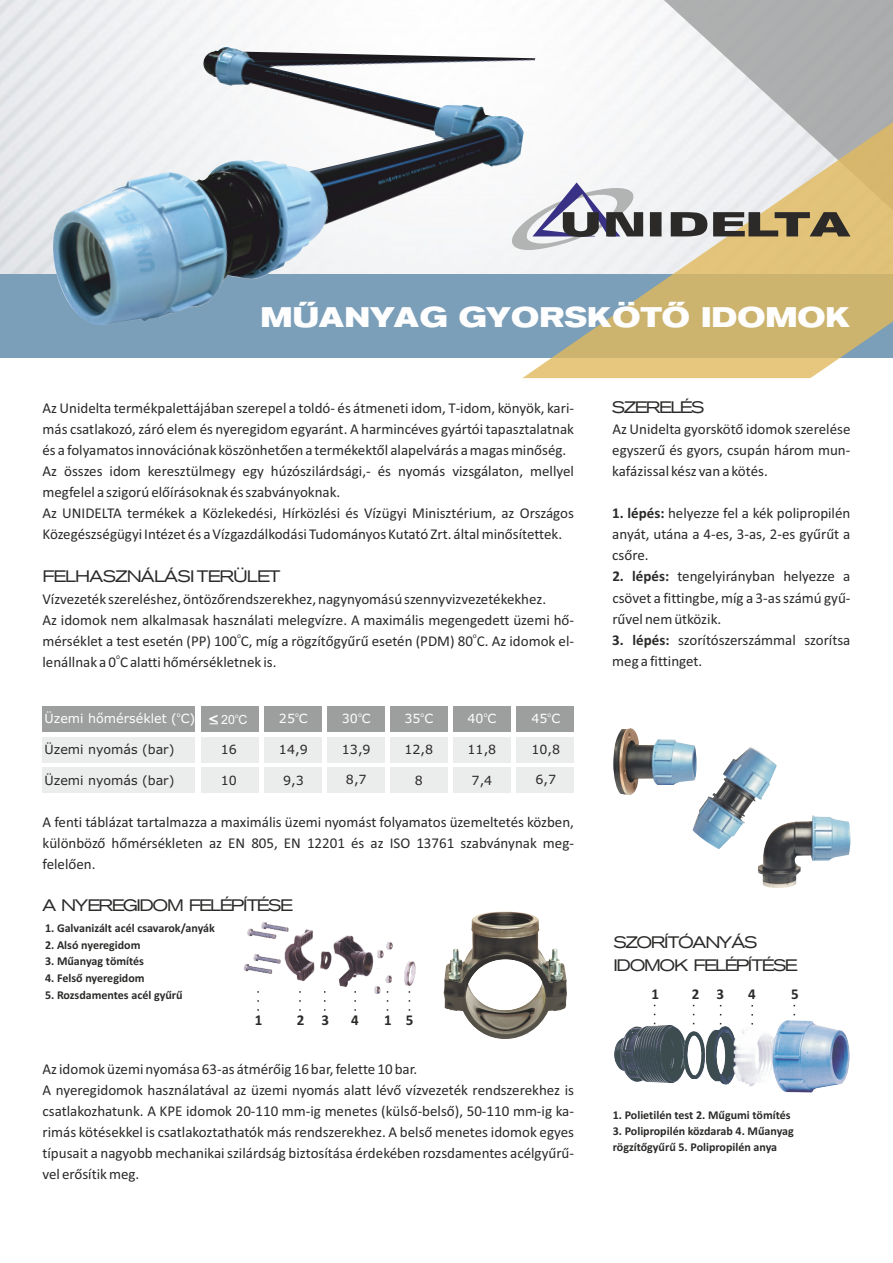
<style>
.page{position:relative;width:893px;height:1263px;background:#fff}
.page>*{position:absolute;margin:0;border:0;box-sizing:border-box;transform-origin:0 0}
.t1{font:700 28.05px "Akzidenz Grotesk Ex PFL";color:#fefefe}
.t2{font:16.5px/22.4px "Akzidenz Grotesk Ex PFL";letter-spacing:-.035em;color:#2b2a29}
.t3{font:16.5px "Akzidenz Grotesk Ex PFL";color:#2b2a29}
.t4{font:15px/21px "Calibri";color:#2b2a29;text-align:justify}
.t5{font:700 15px "Calibri";color:#2b2a29}
.t6{font:12.6px "Verdana";color:#2b2a29}
.t7{font:12.6px "Verdana";color:#fefefe}
.t8{font:12.6px "Arial Narrow";color:#fefefe;scale:1.2 1}
.t9{font:700 12px/16px "Calibri";color:#2b2a29}
.t10{font:7.5px "Calibri";color:#2b2a29}
.t11{font:6.3px "Verdana";color:#fefefe}
.t12{font:6.3px "Arial Narrow";color:#fefefe;scale:1.2 1}
.s1{font-family:"Verdana";font-weight:700}
.s2{font-weight:700}
</style>
<div class="page">
<div style="left:43px;top:737px;width:152px;height:25px;background:#ebecec"></div>
<div style="left:43px;top:767px;width:152px;height:26px;background:#ebecec"></div>
<div style="left:43px;top:706px;width:152px;height:26px;background:#9d9e9e"></div>
<div style="left:264px;top:737px;width:57px;height:25px;background:#ebecec"></div>
<div style="left:264px;top:767px;width:57px;height:26px;background:#ebecec"></div>
<div style="left:264px;top:706px;width:57px;height:26px;background:#9d9e9e"></div>
<div style="left:327px;top:737px;width:58px;height:25px;background:#ebecec"></div>
<div style="left:327px;top:767px;width:58px;height:26px;background:#ebecec"></div>
<div style="left:327px;top:706px;width:58px;height:26px;background:#9d9e9e"></div>
<div style="left:390px;top:737px;width:58px;height:25px;background:#ebecec"></div>
<div style="left:390px;top:767px;width:58px;height:26px;background:#ebecec"></div>
<div style="left:390px;top:706px;width:58px;height:26px;background:#9d9e9e"></div>
<div style="left:453px;top:737px;width:58px;height:25px;background:#ebecec"></div>
<div style="left:453px;top:767px;width:58px;height:26px;background:#ebecec"></div>
<div style="left:453px;top:706px;width:58px;height:26px;background:#9d9e9e"></div>
<div style="left:517px;top:737px;width:57px;height:25px;background:#ebecec"></div>
<div style="left:517px;top:767px;width:57px;height:26px;background:#ebecec"></div>
<div style="left:517px;top:706px;width:57px;height:26px;background:#9d9e9e"></div>
<div style="left:201px;top:737px;width:57px;height:25px;background:#ebecec"></div>
<div style="left:201px;top:767px;width:57px;height:26px;background:#ebecec"></div>
<div style="left:201px;top:706px;width:57px;height:26px;background:#9d9e9e"></div>
<svg style="left:650px;top:0;width:243px;height:114px;fill:#adaeaf"></svg>
<div style="left:0;top:274px;width:893px;height:83px;background:#7b9eb9"></div>
<img style="left:42px;top:45px;width:493px;height:280px">
<img style="left:443px;top:911px;width:124px;height:128px">
<img style="left:243px;top:922px;width:173px;height:79px">
<svg style="left:257px;top:991px;width:2px;height:20px"></svg>
<svg style="left:299px;top:991px;width:2px;height:20px"></svg>
<svg style="left:522px;top:114px;width:371px;height:264px"></svg>
<svg style="left:324px;top:991px;width:1px;height:20px"></svg>
<svg style="left:354px;top:991px;width:2px;height:20px"></svg>
<svg style="left:387px;top:991px;width:1px;height:20px"></svg>
<svg style="left:409px;top:991px;width:1px;height:20px"></svg>
<img style="left:614px;top:1021px;width:236px;height:71px">
<img style="left:613px;top:728px;width:82px;height:67px">
<img style="left:758px;top:815px;width:93px;height:73px">
<img style="left:692px;top:747px;width:85px;height:102px">
<svg style="left:502px;top:181px;width:348px;height:75px"></svg>
<h1 class="t1" style="left:260px;top:307px;width:592px">MŰANYAG GYORSKÖTŐ IDOMOK</h1>
<p class="t4" style="left:42px;top:398px;width:533px">Az Unidelta termékpalettájában szerepel a toldó- és átmeneti idom, T-idom, könyök, kari&shy;más csatlakozó, záró elem és nyeregidom egyaránt. A harmincéves gyártói tapasztalatnak és a folyamatos innovációnak köszönhetően a termékektől alapelvárás a magas minőség.</p>
<p class="t4" style="left:43px;top:462px;width:533px">Az összes idom keresztülmegy egy húzószilárdsági,- és nyomás vizsgálaton, mellyel megfelel a szigorú előírásoknak és szabványoknak.</p>
<p class="t4" style="left:42px;top:504px;width:533px">Az UNIDELTA termékek a Közlekedési, Hírközlési és Vízügyi Minisztérium, az Országos<br>Közegészségügyi Intézet és a Vízgazdálkodási Tudományos Kutató Zrt. által minősítettek.</p>
<p class="t3" style="left:42px;top:571px;width:239px">FELHASZNÁLÁSI TERÜLET</p>
<p class="t4" style="left:42px;top:589px;width:505px">Vízvezeték szereléshez, öntözőrendszerekhez, nagynyomású szennyvizvezetékekhez.</p>
<p class="t4" style="left:43px;top:610px;width:533px">Az idomok nem alkalmasak használati melegvízre. A maximális megengedett üzemi hő-</p>
<p class="t10" style="left:237px;top:633px;width:5px">o</p>
<p class="t10" style="left:473px;top:633px;width:5px">o</p>
<p class="t4" style="left:43px;top:631px;width:533px">mérséklet a test esetén (PP) 100 C, míg a rögzítőgyűrű esetén (PDM) 80 C. Az idomok el-</p>
<p class="t10" style="left:116px;top:654px;width:5px">o</p>
<p class="t4" style="left:43px;top:652px;width:236px">lenállnak a 0 C alatti hőmérsékletnek is.</p>
<p class="t7" style="left:45px;top:714px;width:152px">Üzemi hőmérséklet ( C)</p>
<p class="t6" style="left:45px;top:744px;width:131px">Üzemi nyomás (bar)</p>
<p class="t6" style="left:45px;top:775px;width:131px">Üzemi nyomás (bar)</p>
<p class="t11" style="left:358px;top:712px;width:5px">o</p>
<p class="t7" style="left:342px;top:713px;width:30px">30 C</p>
<p class="t6" style="left:342px;top:744px;width:30px">13,9</p>
<p class="t6" style="left:346px;top:775px;width:22px">8,7</p>
<p class="t11" style="left:547px;top:712px;width:5px">o</p>
<p class="t7" style="left:531px;top:713px;width:30px">45 C</p>
<p class="t6" style="left:531px;top:744px;width:30px">10,8</p>
<p class="t6" style="left:535px;top:775px;width:22px">6,7</p>
<p class="t11" style="left:295px;top:712px;width:5px">o</p>
<p class="t7" style="left:279px;top:714px;width:30px">25 C</p>
<p class="t6" style="left:279px;top:744px;width:30px">14,9</p>
<p class="t6" style="left:283px;top:775px;width:22px">9,3</p>
<p class="t11" style="left:420px;top:712px;width:5px">o</p>
<p class="t7" style="left:404px;top:714px;width:30px">35 C</p>
<p class="t6" style="left:404px;top:744px;width:30px">12,8</p>
<p class="t6" style="left:415px;top:775px;width:10px">8</p>
<p class="t11" style="left:484px;top:712px;width:5px">o</p>
<p class="t7" style="left:468px;top:714px;width:30px">40 C</p>
<p class="t6" style="left:468px;top:744px;width:30px">11,8</p>
<p class="t6" style="left:472px;top:775px;width:22px">7,4</p>
<p class="t11" style="left:177px;top:712px;width:5px">o</p>
<p class="t12" style="left:235px;top:713px;width:4px">o</p>
<p class="t8" style="left:208px;top:715px;width:34px"><span class="s1">&lt;</span>20C</p>
<p class="t6" style="left:221px;top:744px;width:18px">16</p>
<p class="t6" style="left:221px;top:775px;width:18px">10</p>
<p class="t4" style="left:43px;top:813px;width:533px">A fenti táblázat tartalmazza a maximális üzemi nyomást folyamatos üzemeltetés közben, különböző hőmérsékleten az EN 805, EN 12201 és az ISO 13761 szabványnak meg&shy;felelően.</p>
<p class="t2" style="left:42px;top:895px;width:251px">A NYEREGIDOM FELÉPÍTÉSE</p>
<p class="t9" style="left:45px;top:921px;width:171px">1. Galvanizált acél csavarok/anyák</p>
<p class="t9" style="left:45px;top:937px;width:97px">2. Alsó nyeregidom</p>
<p class="t9" style="left:45px;top:954px;width:100px">3. Műanyag tömítés</p>
<p class="t9" style="left:45px;top:971px;width:101px">4. Felső nyeregidom</p>
<p class="t9" style="left:45px;top:988px;width:139px">5. Rozsdamentes acél gyűrű</p>
<p class="t5" style="left:255px;top:1013px;width:9px">1</p>
<p class="t5" style="left:297px;top:1013px;width:34px">2 3</p>
<p class="t5" style="left:351px;top:1013px;width:9px">4</p>
<p class="t5" style="left:384px;top:1013px;width:31px">1 5</p>
<p class="t4" style="left:42px;top:1059px;width:376px">Az idomok üzemi nyomása 63-as átmérőig 16 bar, felette 10 bar.</p>
<p class="t4" style="left:43px;top:1080px;width:533px">A nyeregidomok használatával az üzemi nyomás alatt lévő vízvezeték rendszerekhez is csatlakozhatunk. A KPE idomok 20-110 mm-ig menetes (külső-belső), 50-110 mm-ig ka&shy;rimás kötésekkel is csatlakoztathatók más rendszerekhez. A belső menetes idomok egyes típusait a nagyobb mechanikai szilárdság biztosítása érdekében rozsdamentes acélgyűrű&shy;vel erősítik meg.</p>
<p class="t2" style="left:612px;top:398px;width:93px">SZERELÉS</p>
<p class="t4" style="left:612px;top:420px;width:240px">Az Unidelta gyorskötő idomok szerelése egyszerű és gyors, csupán három mun&shy;kafázissal kész van a kötés.</p>
<p class="t4" style="left:612px;top:504px;width:240px"><span class="s2">1. lépés:</span> helyezze fel a kék polipropilén anyát, utána a 4-es, 3-as, 2-es gyűrűt a csőre.</p>
<p class="t4" style="left:612px;top:567px;width:240px"><span class="s2">2. lépés:</span> tengelyirányban helyezze a csövet a fittingbe, míg a 3-as számú gyű&shy;rűvel nem ütközik.</p>
<p class="t4" style="left:612px;top:630px;width:240px"><span class="s2">3. lépés:</span> szorítószerszámmal szorítsa meg a fittinget.</p>
<p class="t2" style="left:613px;top:933px;width:185px">SZORÍTÓANYÁS<br>IDOMOK FELÉPÍTÉSE</p>
<p class="t5" style="left:651px;top:988px;width:9px">1</p>
<p class="t5" style="left:692px;top:988px;width:34px">2 3</p>
<p class="t5" style="left:748px;top:988px;width:9px">4</p>
<p class="t5" style="left:791px;top:988px;width:9px">5</p>
<p class="t9" style="left:613px;top:1108px;width:179px">1. Polietilén test 2. Műgumi tömítés</p>
<p class="t9" style="left:613px;top:1124px;width:183px">3. Polipropilén közdarab 4. Műanyag rögzítőgyűrű 5. Polipropilén anya</p>
</div>
